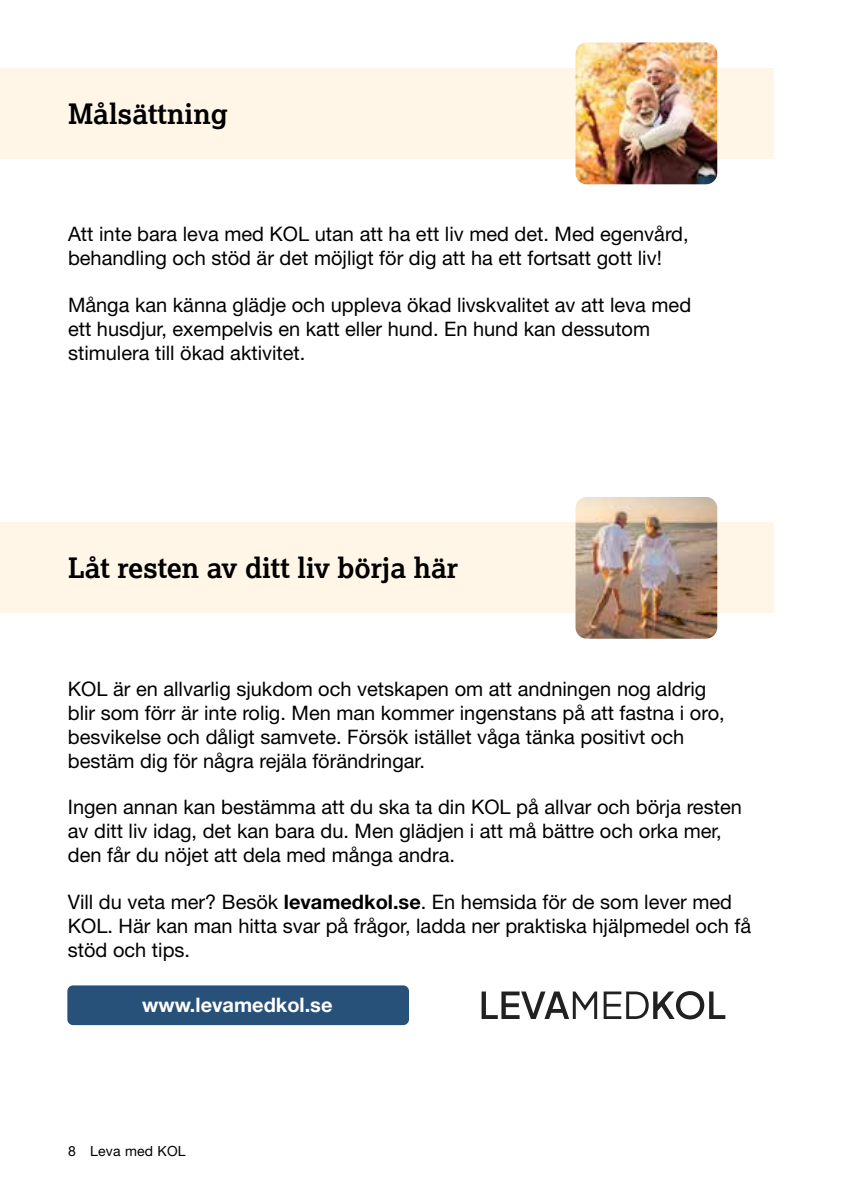
<style>
.page{position:relative;width:842px;height:1191px;background:#fff}
.page>*{position:absolute;margin:0;border:0;box-sizing:border-box;transform-origin:0 0}
.t1{font:700 28px "Lexia";color:#000}
.t2{font:20px/24px "Helvetica Neue LT Std";color:#000}
.t3{font:700 20px "Helvetica Neue LT Std";color:#fff}
.t4{font:14px "Helvetica Neue LT Std";letter-spacing:.015em;color:#000}
.s1{font-weight:700}
</style>
<div class="page">
<div style="left:0;top:522px;width:774px;height:91px;background:#fff6e7"></div>
<img style="left:575px;top:497px;width:142px;height:142px">
<div style="left:0;top:68px;width:774px;height:91px;background:#fff6e7"></div>
<img style="left:575px;top:43px;width:142px;height:141px">
<div style="left:67px;top:985px;width:342px;height:40px;background:#28517a;border-radius:6px"></div>
<svg style="left:482px;top:991px;width:115px;height:28px"></svg>
<svg style="left:604px;top:991px;width:121px;height:28px"></svg>
<h1 class="t1" style="left:68px;top:96px;width:161px">Målsättning</h1>
<p class="t2" style="left:68px;top:222px;width:622px">Att inte bara leva med KOL utan att ha ett liv med det. Med egenvård, behandling och stöd är det möjligt för dig att ha ett fortsatt gott liv!</p>
<p class="t2" style="left:68px;top:292px;width:625px">Många kan känna glädje och uppleva ökad livskvalitet av att leva med ett husdjur, exempelvis en katt eller hund. En hund kan dessutom stimulera till ökad aktivitet.</p>
<h1 class="t1" style="left:68px;top:550px;width:392px">Låt resten av ditt liv börja här</h1>
<p class="t2" style="left:68px;top:676px;width:658px">KOL är en allvarlig sjukdom och vetskapen om att andningen nog aldrig blir som förr är inte rolig. Men man kommer ingenstans på att fastna i oro, besvikelse och dåligt samvete. Försök istället våga tänka positivt och bestäm dig för några rejäla förändringar.</p>
<p class="t2" style="left:68px;top:795px;width:675px">Ingen annan kan bestämma att du ska ta din KOL på allvar och börja resten av ditt liv idag, det kan bara du. Men glädjen i att må bättre och orka mer, den får du nöjet att dela med många andra.</p>
<p class="t2" style="left:68px;top:889px;width:685px">Vill du veta mer? Besök <span class="s1">levamedkol.se</span>. En hemsida för de som lever med<br>KOL. Här kan man hitta svar på frågor, ladda ner praktiska hjälpmedel och få stöd och tips.</p>
<p class="t3" style="left:142px;top:993px;width:192px">www.levamedkol.se</p>
<p class="t4" style="left:68px;top:1142px;width:119px">8 Leva med KOL</p>
</div>
